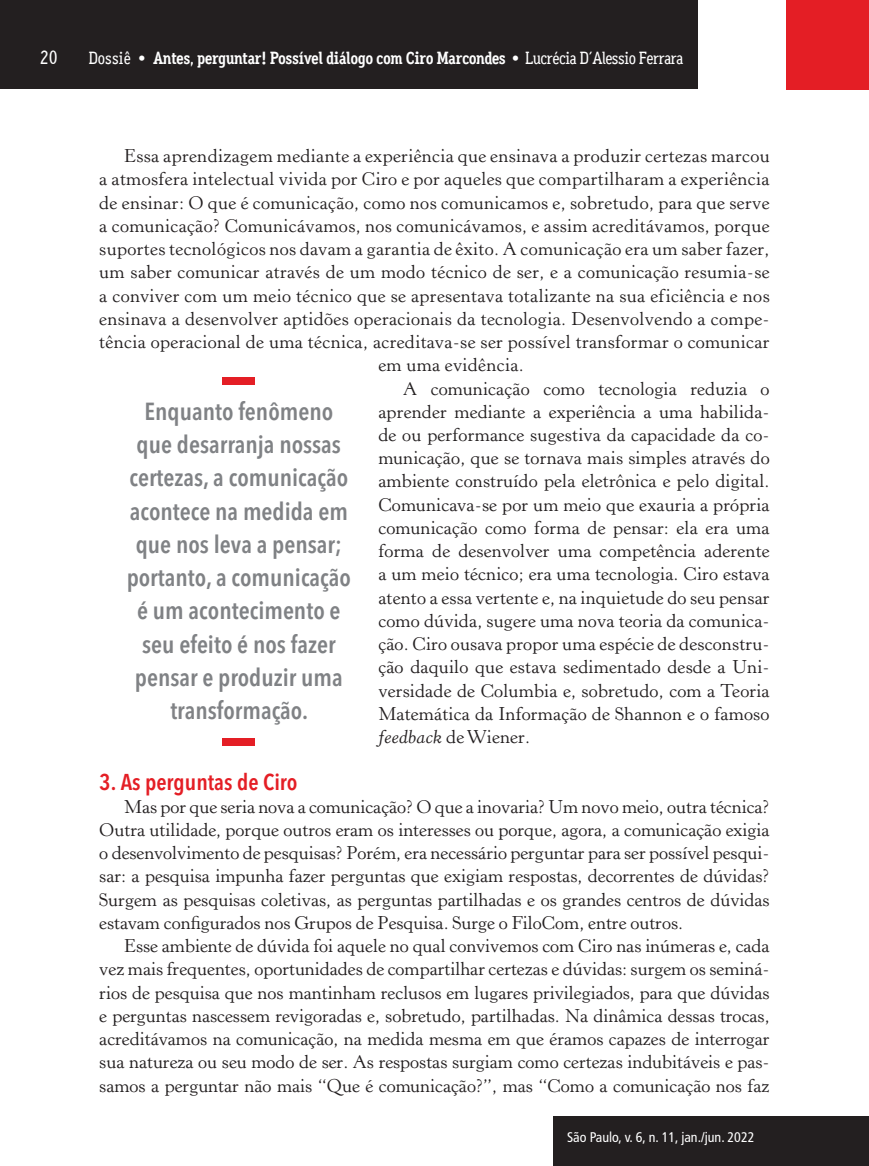
<style>
.page{position:relative;width:869px;height:1166px;background:#fff}
.page>*{position:absolute;margin:0;border:0;box-sizing:border-box;transform-origin:0 0}
.t1{font:600 condensed 24.5px/33.2px "Avenir Next LT Pro";color:#808285;text-align:center}
.t2{font:600 condensed 22.75px "Avenir Next LT Pro";color:#e41e25}
.t3{font:500 19.25px "Aaux Office";color:#fff}
.t4{font:18.38px/23.3px "Horley Old Style";letter-spacing:.01em;color:#231f20;text-align:justify}
.t5{font:700 17.5px "Aaux Office";letter-spacing:-.03em;color:#fff}
.t6{font:condensed 14px "Frutiger LT Std";color:#fff}
.s1{font-weight:500}
.s2{font-style:italic}
</style>
<div class="page">
<div style="left:785px;top:0;width:83px;height:90px;background:#e41e25"></div>
<div style="left:0;top:0;width:697px;height:89px;background:#231f20"></div>
<div style="left:553px;top:1116px;width:314px;height:50px;background:#231f20"></div>
<div style="left:223px;top:378px;width:32px;height:7px;background:#e41e25"></div>
<div style="left:223px;top:738px;width:32px;height:7px;background:#e41e25"></div>
<p class="t3" style="left:40px;top:47px;width:19px">20</p>
<p class="t5" style="left:89px;top:48px;width:596px"><span class="s1">Dossiê •</span> Antes, perguntar! Possível diálogo com Ciro Marcondes <span class="s1">• Lucrécia D´Alessio Ferrara</span></p>
<p class="t4" style="left:124px;top:145px;width:646px">Essa aprendizagem mediante a experiência que ensinava a produzir certezas marcou</p>
<p class="t4" style="left:99px;top:168px;width:671px">a atmosfera intelectual vivida por Ciro e por aqueles que compartilharam a experiência</p>
<p class="t4" style="left:99px;top:191px;width:671px">de ensinar: O que é comunicação, como nos comunicamos e, sobretudo, para que serve</p>
<p class="t4" style="left:99px;top:214px;width:671px">a comunicação? Comunicávamos, nos comunicávamos, e assim acreditávamos, porque</p>
<p class="t4" style="left:99px;top:238px;width:671px">suportes tecnológicos nos davam a garantia de êxito. A comunicação era um saber fazer,</p>
<p class="t4" style="left:99px;top:261px;width:671px">um saber comunicar através de um modo técnico de ser, e a comunicação resumia-se</p>
<p class="t4" style="left:99px;top:284px;width:671px">a conviver com um meio técnico que se apresentava totalizante na sua eficiência e nos</p>
<p class="t4" style="left:99px;top:307px;width:671px">ensinava a desenvolver aptidões operacionais da tecnologia. Desenvolvendo a compe-</p>
<p class="t4" style="left:99px;top:331px;width:671px">tência operacional de uma técnica, acreditava-se ser possível transformar o comunicar</p>
<p class="t4" style="left:378px;top:354px;width:147px">em uma evidência.</p>
<p class="t4" style="left:403px;top:377px;width:368px">A comunicação como tecnologia reduzia o</p>
<p class="t4" style="left:378px;top:400px;width:392px">aprender mediante a experiência a uma habilida-</p>
<p class="t4" style="left:378px;top:424px;width:392px">de ou performance sugestiva da capacidade da co-</p>
<p class="t4" style="left:378px;top:447px;width:392px">municação, que se tornava mais simples através do</p>
<p class="t4" style="left:378px;top:470px;width:392px">ambiente construído pela eletrônica e pelo digital.</p>
<p class="t4" style="left:378px;top:493px;width:392px">Comunicava-se por um meio que exauria a própria</p>
<p class="t4" style="left:378px;top:516px;width:392px">comunicação como forma de pensar: ela era uma</p>
<p class="t4" style="left:378px;top:540px;width:392px">forma de desenvolver uma competência aderente</p>
<p class="t4" style="left:378px;top:563px;width:392px">a um meio técnico; era uma tecnologia. Ciro estava</p>
<p class="t4" style="left:378px;top:586px;width:392px">atento a essa vertente e, na inquietude do seu pensar</p>
<p class="t4" style="left:378px;top:609px;width:392px">como dúvida, sugere uma nova teoria da comunica-</p>
<p class="t4" style="left:378px;top:633px;width:392px">ção. Ciro ousava propor uma espécie de desconstru-</p>
<p class="t4" style="left:378px;top:656px;width:392px">ção daquilo que estava sedimentado desde a Uni-</p>
<p class="t4" style="left:378px;top:679px;width:392px">versidade de Columbia e, sobretudo, com a Teoria</p>
<p class="t4" style="left:378px;top:702px;width:392px">Matemática da Informação de Shannon e o famoso</p>
<p class="t4" style="left:378px;top:725px;width:153px"><span class="s2">feedback</span> de Wiener.</p>
<p class="t2" style="left:99px;top:768px;width:200px">3. As perguntas de Ciro</p>
<p class="t4" style="left:99px;top:795px;width:671px;text-indent:25px">Mas por que seria nova a comunicação? O que a inovaria? Um novo meio, outra técnica?<br>Outra utilidade, porque outros eram os interesses ou porque, agora, a comunicação exigia o desenvolvimento de pesquisas? Porém, era necessário perguntar para ser possível pesqui&shy;sar: a pesquisa impunha fazer perguntas que exigiam respostas, decorrentes de dúvidas?<br>Surgem as pesquisas coletivas, as perguntas partilhadas e os grandes centros de dúvidas estavam configurados nos Grupos de Pesquisa. Surge o FiloCom, entre outros.</p>
<p class="t4" style="left:99px;top:935px;width:671px;text-indent:25px">Esse ambiente de dúvida foi aquele no qual convivemos com Ciro nas inúmeras e, cada vez mais frequentes, oportunidades de compartilhar certezas e dúvidas: surgem os seminá&shy;rios de pesquisa que nos mantinham reclusos em lugares privilegiados, para que dúvidas e perguntas nascessem revigoradas e, sobretudo, partilhadas. Na dinâmica dessas trocas, acreditávamos na comunicação, na medida mesma em que éramos capazes de interrogar sua natureza ou seu modo de ser. As respostas surgiam como certezas indubitáveis e pas&shy;samos a perguntar não mais “Que é comunicação?”, mas “Como a comunicação nos faz</p>
<h1 class="t1" style="left:127px;top:394px;width:226px">Enquanto fenômeno que desarranja nossas certezas, a comunicação acontece na medida em que nos leva a pensar; portanto, a comunicação é um acontecimento e seu efeito é nos fazer pensar e produzir uma transformação.</h1>
<p class="t6" style="left:567px;top:1129px;width:189px">São Paulo, v. 6, n. 11, jan./jun. 2022</p>
</div>
